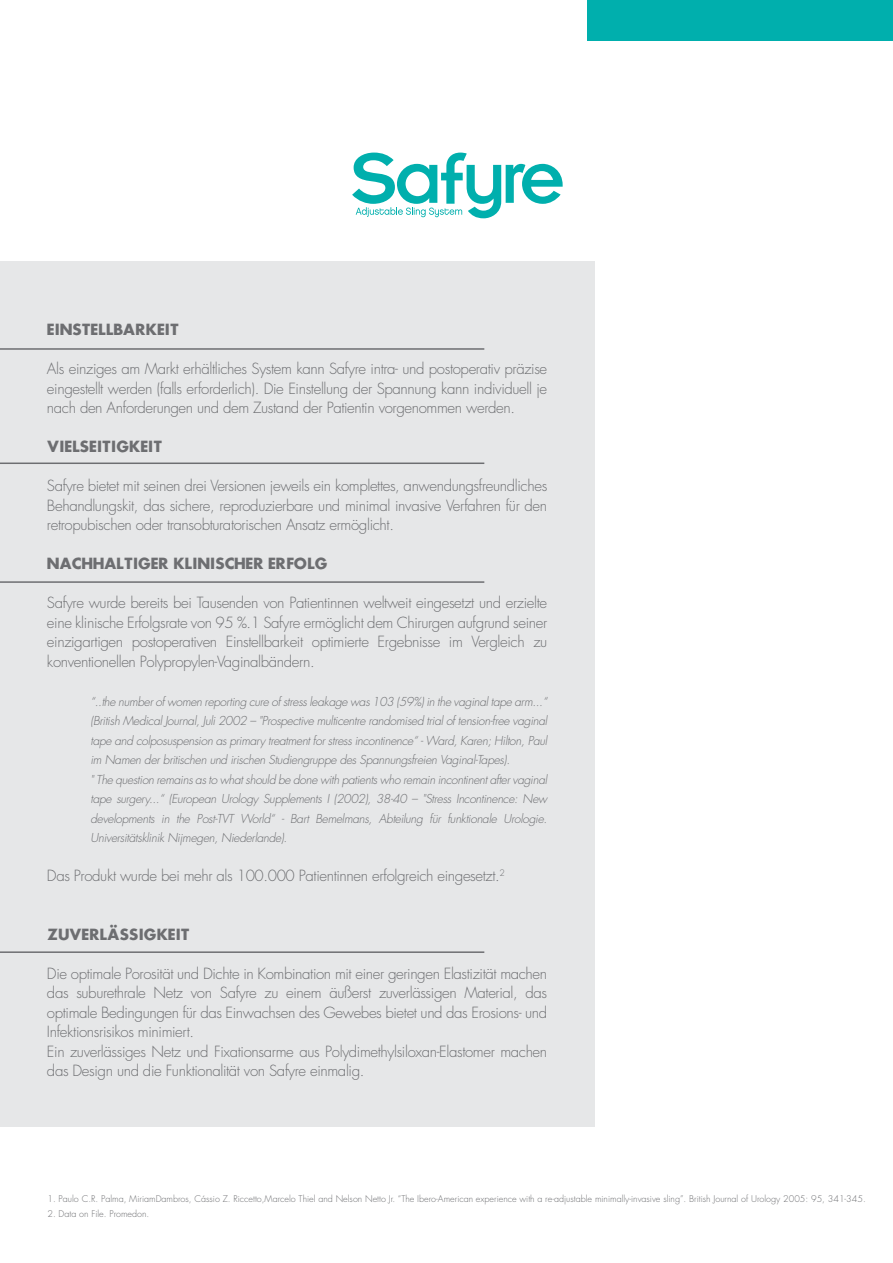
<style>
.page{position:relative;width:893px;height:1263px;background:#fff}
.page>*{position:absolute;margin:0;border:0;box-sizing:border-box;transform-origin:0 0}
.t1{font:300 15px/19.5px "Futura";letter-spacing:-.025em;color:#6d6e71;text-align:justify}
.t2{font:700 15px "Futura";letter-spacing:-.025em;color:#6d6e71}
.t3{font:italic 300 12px/19.5px "Futura";letter-spacing:-.025em;color:#6d6e71}
.t4{font:300 9px "Futura";color:#6d6e71}
</style>
<div class="page">
<div style="left:0;top:262px;width:594px;height:865px;background:#e6e7e8"></div>
<hr style="left:0;top:348px;width:484px;height:2px;background:#6d6e71">
<hr style="left:0;top:462px;width:484px;height:2px;background:#6d6e71">
<hr style="left:0;top:581px;width:484px;height:2px;background:#6d6e71">
<hr style="left:0;top:951px;width:484px;height:2px;background:#6d6e71">
<div style="left:588px;top:0;width:305px;height:41px;background:#00afad"></div>
<svg style="left:352px;top:153px;width:211px;height:65px"></svg>
<p class="t2" style="left:47px;top:319px;width:134px">EINSTELLBARKEIT</p>
<p class="t1" style="left:47px;top:359px;width:502px">Als einziges am Markt erhältliches System kann Safyre intra- und postoperativ präzise eingestellt werden (falls erforderlich). Die Einstellung der Spannung kann individuell je nach den Anforderungen und dem Zustand der Patientin vorgenommen werden.</p>
<p class="t2" style="left:47px;top:436px;width:117px">VIELSEITIGKEIT</p>
<p class="t1" style="left:47px;top:476px;width:502px">Safyre bietet mit seinen drei Versionen jeweils ein komplettes, anwendungsfreundliches Behandlungskit, das sichere, reproduzierbare und minimal invasive Verfahren für den retropubischen oder transobturatorischen Ansatz ermöglicht.</p>
<p class="t2" style="left:47px;top:553px;width:282px">NACHHALTIGER KLINISCHER ERFOLG</p>
<p class="t1" style="left:47px;top:593px;width:502px">Safyre wurde bereits bei Tausenden von Patientinnen weltweit eingesetzt und erzielte eine klinische Erfolgsrate von 95 %.1 Safyre ermöglicht dem Chirurgen aufgrund seiner einzigartigen postoperativen Einstellbarkeit optimierte Ergebnisse im Vergleich zu konventionellen Polypropylen-Vaginalbändern.</p>
<p class="t3" style="left:90px;top:692px;width:458px">“..the number of women reporting cure of stress leakage was 103 (59%) in the vaginal tape arm...“ (British Medical Journal, Juli 2002 – "Prospective multicentre randomised trial of tension-free vaginal tape and colposuspension as primary treatment for stress incontinence“ - Ward, Karen; Hilton, Paul im Namen der britischen und irischen Studiengruppe des Spannungsfreien Vaginal-Tapes).<br>" The question remains as to what should be done with patients who remain incontinent after vaginal tape surgery...“ (European Urology Supplements I (2002), 38-40 – "Stress Incontinence: New developments in the Post-TVT World“ - Bart Bemelmans, Abteilung für funktionale Urologie.<br>Universitätsklinik Nijmegen, Niederlande).</p>
<p class="t1" style="left:47px;top:866px;width:459px">Das Produkt wurde bei mehr als 100.000 Patientinnen erfolgreich eingesetzt.<sup>2</sup></p>
<p class="t2" style="left:47px;top:924px;width:144px">ZUVERLÄSSIGKEIT</p>
<p class="t1" style="left:47px;top:964px;width:502px;text-align:left">Die optimale Porosität und Dichte in Kombination mit einer geringen Elastizität machen das suburethrale Netz von Safyre zu einem äußerst zuverlässigen Material, das optimale Bedingungen für das Einwachsen des Gewebes bietet und das Erosions- und Infektionsrisikos minimiert.<br>Ein zuverlässiges Netz und Fixationsarme aus Polydimethylsiloxan-Elastomer machen das Design und die Funktionalität von Safyre einmalig.</p>
<p class="t4" style="left:47px;top:1193px;width:820px">1. Paulo C.R. Palma, MiriamDambros, Cássio Z. Riccetto,Marcelo Thiel and Nelson Netto Jr. “The Ibero-American experience with a re-adjustable minimally-invasive sling”. British Journal of Urology 2005: 95, 341-345.</p>
<p class="t4" style="left:47px;top:1208px;width:103px">2. Data on File. Promedon.</p>
</div>
